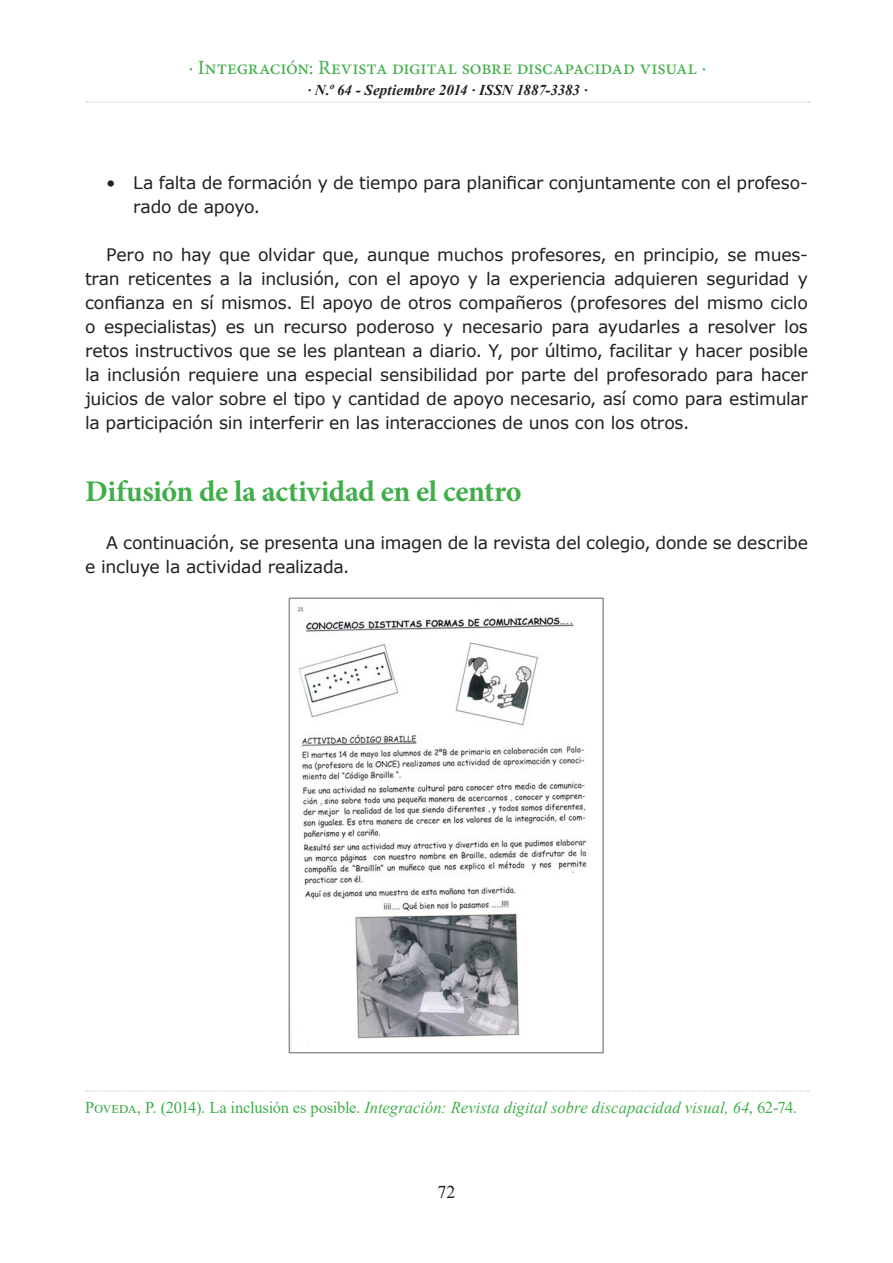
<style>
.page{position:relative;width:893px;height:1263px;background:#fff}
.page>*{position:absolute;margin:0;border:0;box-sizing:border-box;transform-origin:0 0}
.t1{font:700 30px "Minion Pro";letter-spacing:-.015em;color:#40ae49}
.t2{font:20.25px "Minion Pro";letter-spacing:-.01em;color:#40ae49}
.t3{font:18px "Times New Roman";color:#231f20}
.t4{font:17.25px/24px "Verdana";letter-spacing:-.015em;color:#231f20}
.t5{font:italic 16.5px "Times New Roman";color:#40ae49}
.t6{font:italic 700 15px "Times New Roman";letter-spacing:.005em;color:#231f20}
.s1{font-style:normal}
</style>
<div class="page">
<svg style="left:87px;top:102px;width:722px;height:1px"></svg>
<img style="left:288px;top:597px;width:316px;height:456px">
<svg style="left:86px;top:1090px;width:722px;height:1px"></svg>
<p class="t2" style="left:189px;top:54px;width:519px">· Integración: Revista digital sobre discapacidad visual ·</p>
<p class="t6" style="left:307px;top:80px;width:282px">· N.º 64 - Septiembre 2014 · ISSN 1887-3383 ·</p>
<p class="t4" style="left:133px;top:171px;width:676px;text-indent:-27px">• La falta de formación y de tiempo para planificar conjuntamente con el profeso&shy;rado de apoyo.</p>
<p class="t4" style="left:85px;top:243px;width:724px;text-align:justify;text-indent:21px">Pero no hay que olvidar que, aunque muchos profesores, en principio, se mues&shy;tran reticentes a la inclusión, con el apoyo y la experiencia adquieren seguridad y confianza en sí mismos. El apoyo de otros compañeros (profesores del mismo ciclo o especialistas) es un recurso poderoso y necesario para ayudarles a resolver los retos instructivos que se les plantean a diario. Y, por último, facilitar y hacer posible la inclusión requiere una especial sensibilidad por parte del profesorado para hacer juicios de valor sobre el tipo y cantidad de apoyo necesario, así como para estimular la participación sin interferir en las interacciones de unos con los otros.</p>
<h1 class="t1" style="left:85px;top:471px;width:438px">Difusión de la actividad en el centro</h1>
<p class="t4" style="left:85px;top:531px;width:724px;text-indent:21px">A continuación, se presenta una imagen de la revista del colegio, donde se describe e incluye la actividad realizada.</p>
<p class="t5" style="left:85px;top:1096px;width:713px"><span class="s1">Poveda, P. (2014). La inclusión es posible.</span> Integración: Revista digital sobre discapacidad visual, 64<span class="s1">, 62-74.</span></p>
<p class="t3" style="left:437px;top:1179px;width:19px">72</p>
</div>
